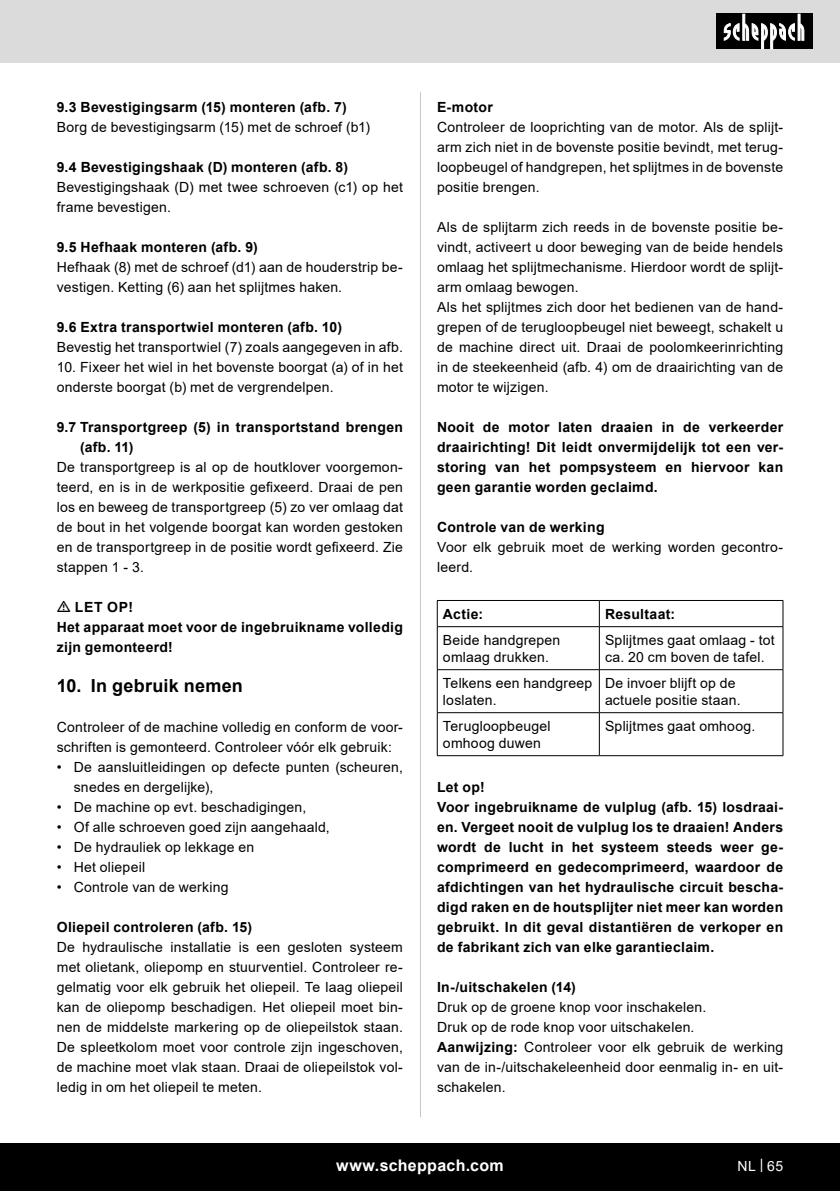
<style>
.page{position:relative;width:840px;height:1191px;background:#fff}
.page>*{position:absolute;margin:0;border:0;box-sizing:border-box;transform-origin:0 0}
.t1{font:700 18px "Arial";letter-spacing:.015em;color:#000}
.t2{font:700 16px "Arial";letter-spacing:.02em;color:#fff}
.t3{font:14px/20px "Arial";letter-spacing:.015em;color:#000}
.Grundtext_Bold{font:700 14px/20px "Arial";letter-spacing:.02em;color:#000;text-align:justify}
.Grundtext_TT{font:700 14px "Arial";color:#000}
.t4{font:14px "Arial";color:#fff}
.s1{font-weight:700}
</style>
<div class="page">
<div style="left:0;top:0;width:839px;height:63px;background:#dbdbdb"></div>
<div style="left:0;top:1143px;width:839px;height:48px;background:#000"></div>
<div style="left:716px;top:14px;width:96px;height:35px;background:#000"></div>
<svg style="left:723px;top:14px;width:81px;height:35px"></svg>
<hr style="left:420px;top:92px;width:1px;height:1025px;background:#c7c7c7">
<svg style="left:437px;top:601px;width:345px;height:154px"></svg>
<hr style="left:437px;top:600px;width:162px;height:1px;background:#000">
<svg style="left:436px;top:601px;width:1px;height:25px"></svg>
<hr style="left:599px;top:600px;width:183px;height:1px;background:#000">
<svg style="left:598px;top:601px;width:1px;height:25px"></svg>
<svg style="left:782px;top:601px;width:1px;height:25px"></svg>
<hr style="left:437px;top:626px;width:162px;height:1px;background:#000">
<hr style="left:436px;top:627px;width:1px;height:42px;background:#000">
<hr style="left:599px;top:626px;width:183px;height:1px;background:#000">
<hr style="left:598px;top:627px;width:1px;height:42px;background:#000">
<hr style="left:782px;top:627px;width:1px;height:42px;background:#000">
<hr style="left:437px;top:669px;width:162px;height:1px;background:#000">
<hr style="left:436px;top:670px;width:1px;height:42px;background:#000">
<hr style="left:599px;top:669px;width:183px;height:1px;background:#000">
<hr style="left:598px;top:670px;width:1px;height:42px;background:#000">
<hr style="left:782px;top:670px;width:1px;height:42px;background:#000">
<hr style="left:437px;top:712px;width:162px;height:1px;background:#000">
<hr style="left:436px;top:713px;width:1px;height:42px;background:#000">
<hr style="left:599px;top:712px;width:183px;height:1px;background:#000">
<hr style="left:598px;top:713px;width:1px;height:42px;background:#000">
<hr style="left:782px;top:713px;width:1px;height:42px;background:#000">
<hr style="left:437px;top:755px;width:162px;height:1px;background:#000">
<hr style="left:599px;top:755px;width:183px;height:1px;background:#000">
<p class="Grundtext_Bold" style="left:57px;top:97px;width:291px">9.3 Bevestigingsarm (15) monteren (afb. 7)</p>
<p class="t3" style="left:57px;top:117px;width:314px">Borg de bevestigingsarm (15) met de schroef (b1)</p>
<p class="Grundtext_Bold" style="left:57px;top:157px;width:292px">9.4 Bevestigingshaak (D) monteren (afb. 8)</p>
<p class="t3" style="left:57px;top:177px;width:347px">Bevestigingshaak (D) met twee schroeven (c1) op het frame bevestigen.</p>
<p class="Grundtext_Bold" style="left:57px;top:237px;width:202px">9.5 Hefhaak monteren (afb. 9)</p>
<p class="t3" style="left:57px;top:257px;width:347px">Hefhaak (8) met de schroef (d1) aan de houderstrip be&shy;vestigen. Ketting (6) aan het splijtmes haken.</p>
<p class="Grundtext_Bold" style="left:57px;top:317px;width:286px">9.6 Extra transportwiel monteren (afb. 10)</p>
<p class="t3" style="left:57px;top:337px;width:347px">Bevestig het transportwiel (7) zoals aangegeven in afb.</p>
<p class="t3" style="left:57px;top:357px;width:347px">10. Fixeer het wiel in het bovenste boorgat (a) of in het onderste boorgat (b) met de vergrendelpen.</p>
<p class="Grundtext_Bold" style="left:80px;top:417px;width:324px;text-indent:-23px">9.7 Transportgreep (5) in transportstand brengen (afb. 11)</p>
<p class="t3" style="left:57px;top:457px;width:347px;text-align:justify">De transportgreep is al op de houtklover voorgemon&shy;teerd, en is in de werkpositie gefixeerd. Draai de pen los en beweeg de transportgreep (5) zo ver omlaag dat de bout in het volgende boorgat kan worden gestoken en de transportgreep in de positie wordt gefixeerd. Zie stappen 1 - 3.</p>
<p class="Grundtext_TT" style="left:75px;top:597px;width:60px">LET OP!</p>
<p class="Grundtext_Bold" style="left:57px;top:617px;width:347px">Het apparaat moet voor de ingebruikname volledig zijn gemonteerd!</p>
<p class="t1" style="left:57px;top:673px;width:187px">10. In gebruik nemen</p>
<p class="t3" style="left:57px;top:717px;width:347px">Controleer of de machine volledig en conform de voor&shy;schriften is gemonteerd. Controleer vóór elk gebruik:</p>
<p class="t3" style="left:74px;top:757px;width:330px;text-indent:-17px">• De aansluitleidingen op defecte punten (scheuren, snedes en dergelijke),</p>
<p class="t3" style="left:57px;top:797px;width:251px">• De machine op evt. beschadigingen,</p>
<p class="t3" style="left:57px;top:817px;width:274px">• Of alle schroeven goed zijn aangehaald,</p>
<p class="t3" style="left:57px;top:837px;width:199px">• De hydrauliek op lekkage en</p>
<p class="t3" style="left:57px;top:857px;width:90px">• Het oliepeil</p>
<p class="t3" style="left:57px;top:877px;width:173px">• Controle van de werking</p>
<p class="Grundtext_Bold" style="left:57px;top:917px;width:197px">Oliepeil controleren (afb. 15)</p>
<p class="t3" style="left:57px;top:937px;width:347px;text-align:justify">De hydraulische installatie is een gesloten systeem met olietank, oliepomp en stuurventiel. Controleer re&shy;gelmatig voor elk gebruik het oliepeil. Te laag oliepeil kan de oliepomp beschadigen. Het oliepeil moet bin&shy;nen de middelste markering op de oliepeilstok staan.<br>De spleetkolom moet voor controle zijn ingeschoven, de machine moet vlak staan. Draai de oliepeilstok vol&shy;ledig in om het oliepeil te meten.</p>
<p class="Grundtext_Bold" style="left:437px;top:97px;width:57px">E-motor</p>
<p class="t3" style="left:437px;top:117px;width:347px;text-align:justify">Controleer de looprichting van de motor. Als de splijt&shy;arm zich niet in de bovenste positie bevindt, met terug&shy;loopbeugel of handgrepen, het splijtmes in de bovenste positie brengen.</p>
<p class="t3" style="left:437px;top:217px;width:347px;text-align:justify">Als de splijtarm zich reeds in de bovenste positie be&shy;vindt, activeert u door beweging van de beide hendels omlaag het splijtmechanisme. Hierdoor wordt de splijt&shy;arm omlaag bewogen.</p>
<p class="t3" style="left:437px;top:297px;width:347px;text-align:justify">Als het splijtmes zich door het bedienen van de hand&shy;grepen of de terugloopbeugel niet beweegt, schakelt u de machine direct uit. Draai de poolomkeerinrichting in de steekeenheid (afb. 4) om de draairichting van de motor te wijzigen.</p>
<p class="Grundtext_Bold" style="left:437px;top:417px;width:347px">Nooit de motor laten draaien in de verkeerder draairichting! Dit leidt onvermijdelijk tot een ver&shy;storing van het pompsysteem en hiervoor kan geen garantie worden geclaimd.</p>
<p class="Grundtext_Bold" style="left:437px;top:517px;width:169px">Controle van de werking</p>
<p class="t3" style="left:437px;top:537px;width:347px">Voor elk gebruik moet de werking worden gecontro&shy;leerd.</p>
<p class="Grundtext_Bold" style="left:442px;top:604px;width:42px">Actie:</p>
<p class="Grundtext_Bold" style="left:604px;top:604px;width:72px">Resultaat:</p>
<p class="t3" style="left:442px;top:631px;width:119px;line-height:16.8px">Beide handgrepen omlaag drukken.</p>
<p class="t3" style="left:604px;top:631px;width:171px;line-height:16.8px">Splijtmes gaat omlaag - tot ca. 20 cm boven de tafel.</p>
<p class="t3" style="left:442px;top:674px;width:151px;line-height:16.8px">Telkens een handgreep loslaten.</p>
<p class="t3" style="left:604px;top:674px;width:137px;line-height:16.8px">De invoer blijft op de actuele positie staan.</p>
<p class="t3" style="left:442px;top:717px;width:109px;line-height:16.8px">Terugloopbeugel omhoog duwen</p>
<p class="t3" style="left:604px;top:716px;width:152px">Splijtmes gaat omhoog.</p>
<p class="Grundtext_Bold" style="left:437px;top:777px;width:49px">Let op!</p>
<p class="Grundtext_Bold" style="left:437px;top:797px;width:347px">Voor ingebruikname de vulplug (afb. 15) losdraai&shy;en. Vergeet nooit de vulplug los te draaien! Anders wordt de lucht in het systeem steeds weer ge&shy;comprimeerd en gedecomprimeerd, waardoor de afdichtingen van het hydraulische circuit bescha&shy;digd raken en de houtsplijter niet meer kan worden gebruikt. In dit geval distantiëren de verkoper en de fabrikant zich van elke garantieclaim.</p>
<p class="Grundtext_Bold" style="left:437px;top:977px;width:140px">In-/uitschakelen (14)</p>
<p class="t3" style="left:437px;top:997px;width:271px">Druk op de groene knop voor inschakelen.</p>
<p class="t3" style="left:437px;top:1017px;width:259px">Druk op de rode knop voor uitschakelen.</p>
<p class="t3" style="left:437px;top:1037px;width:347px;text-align:justify"><span class="s1">Aanwijzing:</span> Controleer voor elk gebruik de werking van de in-/uitschakeleenheid door eenmalig in- en uit&shy;schakelen.</p>
<p class="t2" style="left:336px;top:1154px;width:169px">www.scheppach.com</p>
<p class="t4" style="left:737px;top:1156px;width:47px">NL | 65</p>
</div>
